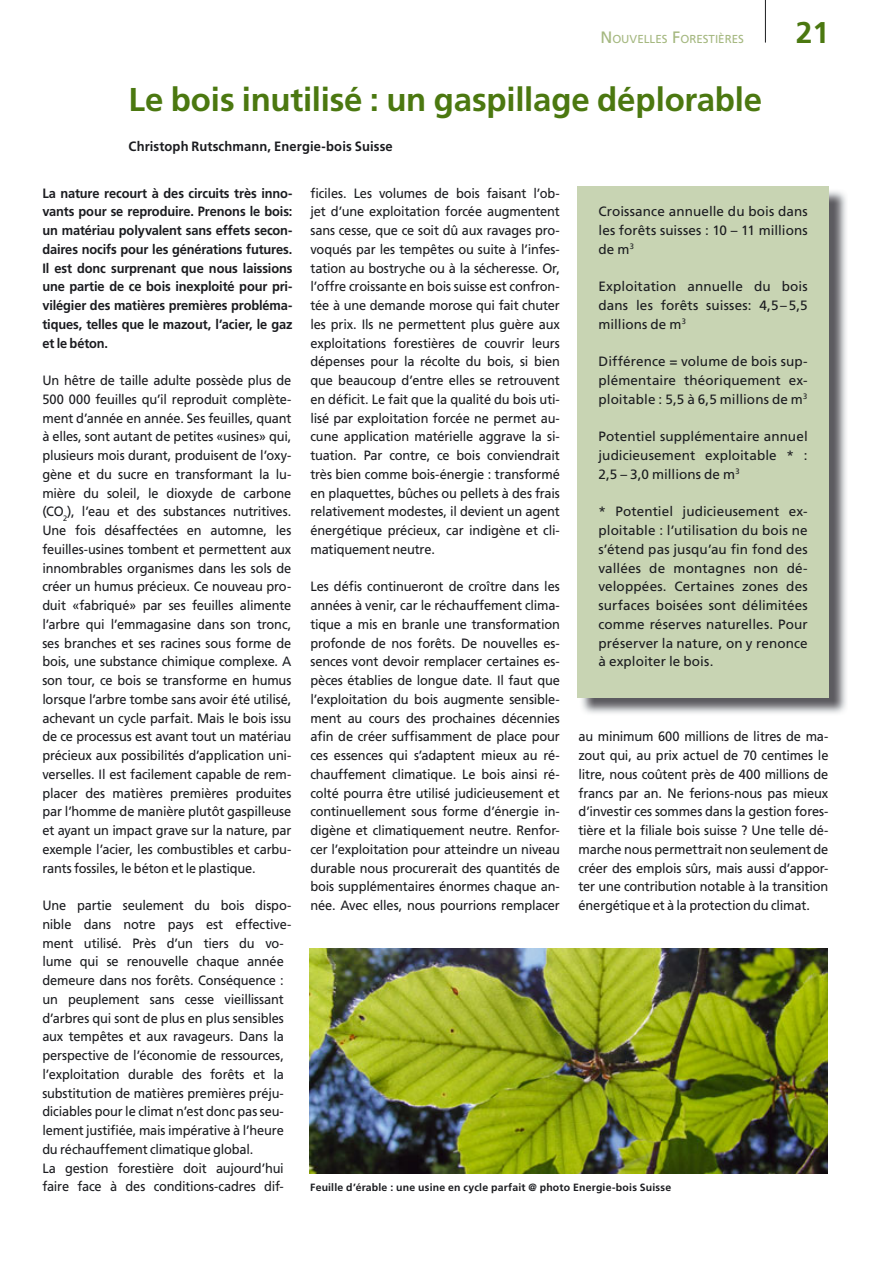
<style>
.page{position:relative;width:893px;height:1263px;background:#fff}
.page>*{position:absolute;margin:0;border:0;box-sizing:border-box;transform-origin:0 0}
.t1{font:700 33px "Frutiger LT";letter-spacing:-.005em;color:#4b7810}
.t2{font:700 30px "Frutiger LT";color:#4b7810}
.t3{font:13.5px/18.8px "Frutiger LT";letter-spacing:-.01em;color:#1b1c20;text-align:justify;scale:.95 1}
.t4{font:13.5px/18.8px "Frutiger LT";letter-spacing:-.01em;color:#1b1c20;text-align:justify}
.t5{font:700 13.5px/18.8px "Frutiger LT";letter-spacing:-.005em;color:#1b1c20;text-align:justify;scale:.95 1}
.t6{font:700 13.5px "Frutiger LT";letter-spacing:-.005em;color:#1b1c20;scale:.96 1}
.t7{font:11.55px "Frutiger LT Std";color:#a5b880}
.t8{font:700 10.5px "Frutiger LT";letter-spacing:.02em;color:#1b1c20}
.s1{font-size:16.5px}
</style>
<div class="page">
<hr style="left:765px;top:0;width:1px;height:43px;background:#1b1c20">
<img style="left:579px;top:191px;width:267px;height:523px">
<div style="left:577px;top:186px;width:252px;height:511px;background:#c8d4b3"></div>
<img style="left:310px;top:948px;width:518px;height:226px">
<p class="t7" style="left:600px;top:32px;width:145px"><span class="s1">N</span>OUVELLES <span class="s1">F</span>ORESTIÈRES</p>
<h2 class="t2" style="left:796px;top:20px;width:35px">21</h2>
<h1 class="t1" style="left:129px;top:86px;width:635px">Le bois inutilisé : un gaspillage déplorable</h1>
<p class="t6" style="left:129px;top:141px;width:277px">Christoph Rutschmann, Energie-bois Suisse</p>
<p class="t5" style="left:42px;top:184px;width:265px">La nature recourt à des circuits très inno&shy;vants pour se reproduire. Prenons le bois: un matériau polyvalent sans effets secon&shy;daires nocifs pour les générations futures.<br>Il est donc surprenant que nous laissions une partie de ce bois inexploité pour pri&shy;vilégier des matières premières probléma&shy;tiques, telles que le mazout, l’acier, le gaz et le béton.</p>
<p class="t3" style="left:42px;top:372px;width:264px">Un hêtre de taille adulte possède plus de 500 000 feuilles qu’il reproduit complète&shy;ment d’année en année. Ses feuilles, quant à elles, sont autant de petites «usines» qui, plusieurs mois durant, produisent de l’oxy&shy;gène et du sucre en transformant la lu&shy;mière du soleil, le dioxyde de carbone (CO<sub>2</sub>), l’eau et des substances nutritives.<br>Une fois désaffectées en automne, les feuilles-usines tombent et permettent aux innombrables organismes dans les sols de créer un humus précieux. Ce nouveau pro&shy;duit «fabriqué» par ses feuilles alimente l’arbre qui l’emmagasine dans son tronc, ses branches et ses racines sous forme de bois, une substance chimique complexe. A son tour, ce bois se transforme en humus lorsque l’arbre tombe sans avoir été utilisé, achevant un cycle parfait. Mais le bois issu de ce processus est avant tout un matériau précieux aux possibilités d’application uni&shy;verselles. Il est facilement capable de rem&shy;placer des matières premières produites par l’homme de manière plutôt gaspilleuse et ayant un impact grave sur la nature, par exemple l’acier, les combustibles et carbu&shy;rants fossiles, le béton et le plastique.</p>
<p class="t3" style="left:42px;top:897px;width:264px;text-align:left">Une partie seulement du bois dispo&shy;nible dans notre pays est effective&shy;ment utilisé. Près d’un tiers du vo&shy;lume qui se renouvelle chaque année demeure dans nos forêts. Conséquence : un peuplement sans cesse vieillissant d’arbres qui sont de plus en plus sensibles aux tempêtes et aux ravageurs. Dans la perspective de l’économie de ressources, l’exploitation durable des forêts et la substitution de matières premières préju&shy;diciables pour le climat n’est donc pas seu&shy;lement justifiée, mais impérative à l’heure du réchauffement climatique global.<br>La gestion forestière doit aujourd’hui faire face à des conditions-cadres dif-</p>
<p class="t3" style="left:310px;top:185px;width:264px">ficiles. Les volumes de bois faisant l’ob&shy;jet d’une exploitation forcée augmentent sans cesse, que ce soit dû aux ravages pro&shy;voqués par les tempêtes ou suite à l’infes&shy;tation au bostryche ou à la sécheresse. Or, l’offre croissante en bois suisse est confron&shy;tée à une demande morose qui fait chuter les prix. Ils ne permettent plus guère aux exploitations forestières de couvrir leurs dépenses pour la récolte du bois, si bien que beaucoup d’entre elles se retrouvent en déficit. Le fait que la qualité du bois uti&shy;lisé par exploitation forcée ne permet au&shy;cune application matérielle aggrave la si&shy;tuation. Par contre, ce bois conviendrait très bien comme bois-énergie : transformé en plaquettes, bûches ou pellets à des frais relativement modestes, il devient un agent énergétique précieux, car indigène et cli&shy;matiquement neutre.</p>
<p class="t3" style="left:310px;top:578px;width:264px">Les défis continueront de croître dans les années à venir, car le réchauffement clima&shy;tique a mis en branle une transformation profonde de nos forêts. De nouvelles es&shy;sences vont devoir remplacer certaines es&shy;pèces établies de longue date. Il faut que l’exploitation du bois augmente sensible&shy;ment au cours des prochaines décennies afin de créer suffisamment de place pour ces essences qui s’adaptent mieux au ré&shy;chauffement climatique. Le bois ainsi ré&shy;colté pourra être utilisé judicieusement et continuellement sous forme d’énergie in&shy;digène et climatiquement neutre. Renfor&shy;cer l’exploitation pour atteindre un niveau durable nous procurerait des quantités de bois supplémentaires énormes chaque an&shy;née. Avec elles, nous pourrions remplacer</p>
<p class="t4" style="left:598px;top:203px;width:211px">Croissance annuelle du bois dans les forêts suisses : 10 – 11 millions de m<sup>3</sup></p>
<p class="t4" style="left:598px;top:278px;width:211px">Exploitation annuelle du bois dans les forêts suisses: 4,5 – 5,5 millions de m<sup>3</sup></p>
<p class="t4" style="left:598px;top:353px;width:211px">Différence = volume de bois sup&shy;plémentaire théoriquement ex&shy;ploitable : 5,5 à 6,5 millions de m<sup>3</sup></p>
<p class="t4" style="left:598px;top:428px;width:211px">Potentiel supplémentaire annuel judicieusement exploitable * :<br>2,5 – 3,0 millions de m<sup>3</sup></p>
<p class="t4" style="left:598px;top:503px;width:211px">* Potentiel judicieusement ex&shy;ploitable : l’utilisation du bois ne s’étend pas jusqu’au fin fond des vallées de montagnes non dé&shy;veloppées. Certaines zones des surfaces boisées sont délimitées comme réserves naturelles. Pour préserver la nature, on y renonce à exploiter le bois.</p>
<p class="t3" style="left:579px;top:728px;width:265px">au minimum 600 millions de litres de ma&shy;zout qui, au prix actuel de 70 centimes le litre, nous coûtent près de 400 millions de francs par an. Ne ferions-nous pas mieux d’investir ces sommes dans la gestion fores&shy;tière et la filiale bois suisse ? Une telle dé&shy;marche nous permettrait non seulement de créer des emplois sûrs, mais aussi d’appor&shy;ter une contribution notable à la transition énergétique et à la protection du climat.</p>
<p class="t8" style="left:310px;top:1183px;width:362px">Feuille d’érable : une usine en cycle parfait @ photo Energie-bois Suisse</p>
</div>
